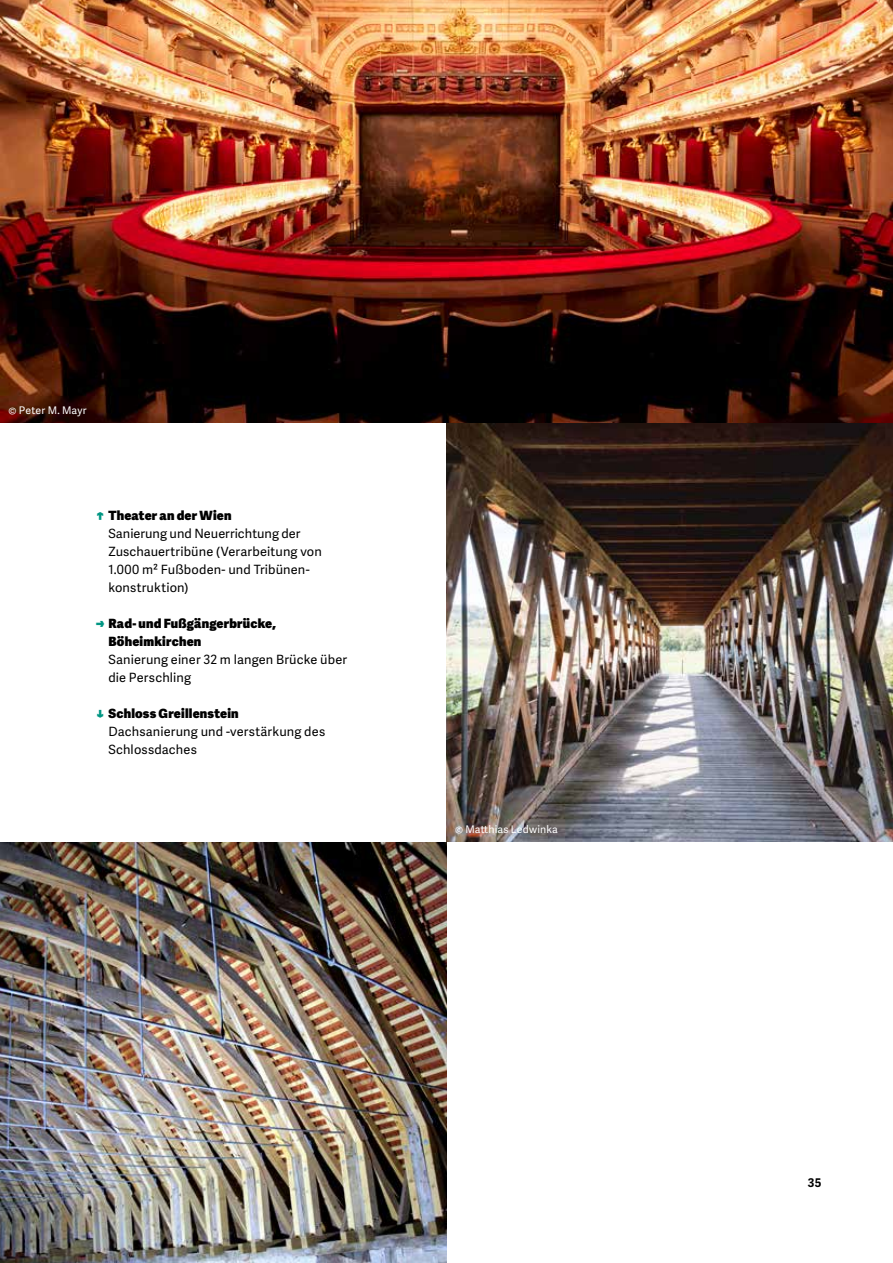
<style>
.page{position:relative;width:893px;height:1263px;background:#fff}
.page>*{position:absolute;margin:0;border:0;box-sizing:border-box;transform-origin:0 0}
.t1{font:12.75px/18px "Adelle Sans";letter-spacing:.01em;color:#000}
.t2{font:800 12.75px/18px "Adelle Sans";letter-spacing:.015em;color:#000}
.t3{font:700 12px "Adelle Sans";color:#000}
.t4{font:10.5px "Adelle Sans";letter-spacing:.015em;color:#fff}
.s1{font-weight:800;font-size:15px;color:#009683}
.s2{font-weight:800}
.s3{font-size:15px;color:#009683}
</style>
<div class="page">
<img style="left:0;top:842px;width:446px;height:421px">
<img style="left:446px;top:422px;width:447px;height:420px">
<img style="left:0;top:0;width:893px;height:422px">
<p class="t4" style="left:9px;top:404px;width:80px">© Peter M. Mayr</p>
<p class="t1" style="left:108px;top:507px;width:215px;text-indent:-13px"><span class="s1">↑</span> <span class="s2">Theater an der Wien<br></span>Sanierung und Neuerrichtung der<br>Zuschauertribüne (Verarbeitung von<br>1.000 m² Fußboden- und Tribünen&shy;konstruktion)</p>
<p class="t2" style="left:108px;top:615px;width:169px;text-indent:-13px"><span class="s3">→</span> Rad- und Fußgängerbrücke,<br>Böheimkirchen</p>
<p class="t1" style="left:108px;top:651px;width:240px">Sanierung einer 32 m langen Brücke über die Perschling</p>
<p class="t1" style="left:108px;top:705px;width:218px;text-indent:-13px"><span class="s1">↓</span> <span class="s2">Schloss Greillenstein<br></span>Dachsanierung und -verstärkung des<br>Schlossdaches</p>
<p class="t4" style="left:455px;top:824px;width:105px">© Matthias Ledwinka</p>
<p class="t3" style="left:808px;top:1175px;width:15px">35</p>
</div>
